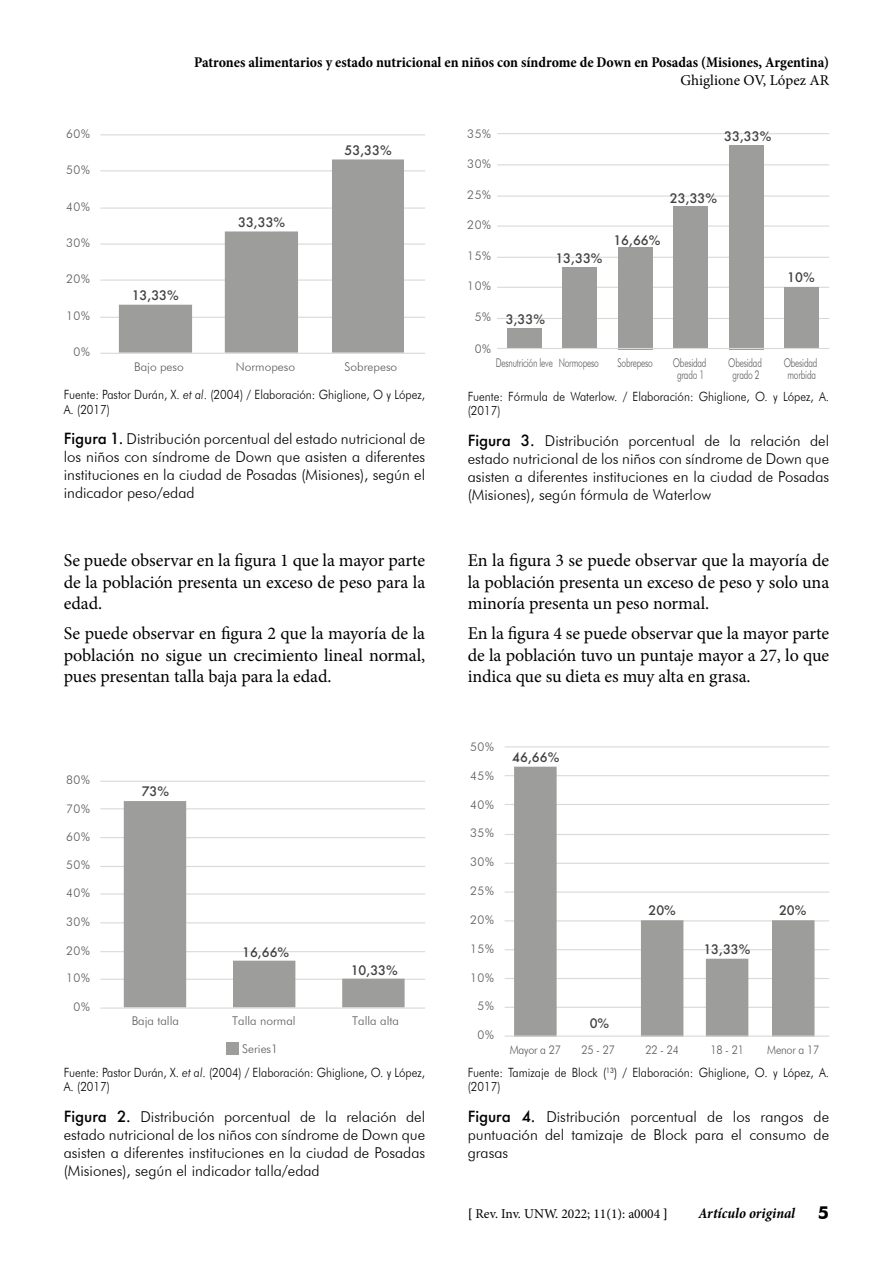
<style>
.page{position:relative;width:893px;height:1263px;background:#fff}
.page>*{position:absolute;margin:0;border:0;box-sizing:border-box;transform-origin:0 0}
.t1{font:18px/21.6px "Minion Pro";letter-spacing:-.005em;color:#000;text-align:justify}
.t2{font:700 18px "Futura BT";color:#000}
.t3{font:300 15px/18px "Futura BT";color:#000;text-align:justify}
.t4{font:700 condensed 15px "Minion Pro";color:#000}
.t5{font:15px "Minion Pro";color:#000}
.t6{font:italic 700 condensed 15px "Minion Pro";color:#000}
.t7{font:13.5px "Minion Pro";color:#000}
.t8{font:300 12.75px/14.2px "Futura BT";color:#000;scale:.9 1}
.t9{font:500 12.75px "Futura";color:#404040}
.t10{font:300 12px "Futura BT";letter-spacing:-.02em;color:#5a5a5a}
.t11{font:300 12px/12px "Futura BT";letter-spacing:-.02em;color:#5a5a5a;text-align:center;scale:.7 1}
.t12{font:300 12px "Futura BT";color:#5a5a5a}
.t13{font:300 12px "Futura BT";letter-spacing:-.02em;color:#5a5a5a;scale:.9 1}
.s1{font-style:italic}
.s2{font-family:"Futura";font-weight:500}
.s3{font-weight:700}
</style>
<div class="page">
<hr style="left:100px;top:317px;width:325px;height:1px;background:#d9d9d9">
<hr style="left:100px;top:279px;width:325px;height:2px;background:#d9d9d9">
<hr style="left:100px;top:243px;width:325px;height:2px;background:#d9d9d9">
<hr style="left:100px;top:207px;width:325px;height:2px;background:#d9d9d9">
<hr style="left:100px;top:170px;width:325px;height:1px;background:#d9d9d9">
<hr style="left:100px;top:134px;width:325px;height:1px;background:#d9d9d9">
<svg style="left:119px;top:159px;width:285px;height:194px"></svg>
<hr style="left:100px;top:353px;width:325px;height:1px;background:#d9d9d9">
<hr style="left:100px;top:979px;width:325px;height:1px;background:#d9d9d9">
<hr style="left:100px;top:951px;width:325px;height:1px;background:#d9d9d9">
<hr style="left:100px;top:922px;width:325px;height:1px;background:#d9d9d9">
<hr style="left:100px;top:893px;width:325px;height:2px;background:#d9d9d9">
<hr style="left:100px;top:866px;width:325px;height:1px;background:#d9d9d9">
<hr style="left:100px;top:837px;width:325px;height:1px;background:#d9d9d9">
<hr style="left:100px;top:808px;width:325px;height:1px;background:#d9d9d9">
<hr style="left:100px;top:781px;width:325px;height:1px;background:#d9d9d9">
<svg style="left:124px;top:801px;width:281px;height:206px"></svg>
<hr style="left:100px;top:1007px;width:325px;height:2px;background:#d9d9d9">
<div style="left:226px;top:1042px;width:13px;height:13px;background:#9d9d9c"></div>
<hr style="left:497px;top:318px;width:332px;height:1px;background:#d9d9d9">
<hr style="left:497px;top:287px;width:332px;height:1px;background:#d9d9d9">
<hr style="left:497px;top:257px;width:332px;height:1px;background:#d9d9d9">
<hr style="left:497px;top:225px;width:332px;height:2px;background:#d9d9d9">
<hr style="left:497px;top:195px;width:332px;height:2px;background:#d9d9d9">
<hr style="left:497px;top:164px;width:332px;height:1px;background:#d9d9d9">
<hr style="left:497px;top:133px;width:332px;height:1px;background:#d9d9d9">
<div style="left:785px;top:288px;width:34px;height:61px;background:#9d9d9c"></div>
<div style="left:729px;top:145px;width:34px;height:204px;background:#9d9d9c"></div>
<div style="left:674px;top:206px;width:34px;height:143px;background:#9d9d9c"></div>
<div style="left:618px;top:247px;width:34px;height:102px;background:#9d9d9c"></div>
<div style="left:563px;top:267px;width:34px;height:82px;background:#9d9d9c"></div>
<div style="left:507px;top:329px;width:34px;height:20px;background:#9d9d9c"></div>
<hr style="left:497px;top:348px;width:332px;height:1px;background:#d9d9d9">
<hr style="left:505px;top:1007px;width:324px;height:1px;background:#d9d9d9">
<hr style="left:505px;top:978px;width:324px;height:1px;background:#d9d9d9">
<hr style="left:505px;top:949px;width:324px;height:1px;background:#d9d9d9">
<hr style="left:505px;top:920px;width:324px;height:1px;background:#d9d9d9">
<hr style="left:505px;top:891px;width:324px;height:2px;background:#d9d9d9">
<hr style="left:505px;top:863px;width:324px;height:1px;background:#d9d9d9">
<hr style="left:505px;top:834px;width:324px;height:1px;background:#d9d9d9">
<hr style="left:505px;top:804px;width:324px;height:1px;background:#d9d9d9">
<hr style="left:505px;top:775px;width:324px;height:1px;background:#d9d9d9">
<hr style="left:505px;top:746px;width:324px;height:1px;background:#d9d9d9">
<svg style="left:514px;top:767px;width:300px;height:268px"></svg>
<hr style="left:505px;top:1035px;width:324px;height:2px;background:#d9d9d9">
<p class="t10" style="left:66px;top:126px;width:25px">60%</p>
<p class="t10" style="left:66px;top:162px;width:25px">50%</p>
<p class="t10" style="left:66px;top:199px;width:25px">40%</p>
<p class="t10" style="left:66px;top:235px;width:25px">30%</p>
<p class="t10" style="left:66px;top:271px;width:25px">20%</p>
<p class="t10" style="left:66px;top:309px;width:25px">10%</p>
<p class="t9" style="left:132px;top:286px;width:49px">13,33%</p>
<p class="t4" style="left:194px;top:52px;width:637px">Patrones alimentarios y estado nutricional en niños con síndrome de Down en Posadas (Misiones, Argentina)</p>
<p class="t5" style="left:680px;top:70px;width:150px">Ghiglione OV, López AR</p>
<p class="t9" style="left:238px;top:213px;width:49px">33,33%</p>
<p class="t9" style="left:345px;top:142px;width:49px">53,33%</p>
<p class="t10" style="left:467px;top:126px;width:25px">35%</p>
<p class="t10" style="left:467px;top:156px;width:25px">30%</p>
<p class="t10" style="left:467px;top:187px;width:25px">25%</p>
<p class="t10" style="left:467px;top:217px;width:25px">20%</p>
<p class="t10" style="left:467px;top:249px;width:25px">15%</p>
<p class="t10" style="left:467px;top:279px;width:25px">10%</p>
<p class="t10" style="left:475px;top:310px;width:18px">5%</p>
<p class="t9" style="left:724px;top:127px;width:49px">33,33%</p>
<p class="t9" style="left:555px;top:249px;width:49px">13,33%</p>
<p class="t9" style="left:670px;top:189px;width:49px">23,33%</p>
<p class="t9" style="left:613px;top:231px;width:49px">16,66%</p>
<p class="t9" style="left:506px;top:310px;width:41px">3,33%</p>
<p class="t9" style="left:787px;top:269px;width:29px">10%</p>
<p class="t10" style="left:74px;top:345px;width:18px">0%</p>
<p class="t12" style="left:134px;top:359px;width:51px">Bajo peso</p>
<p class="t12" style="left:236px;top:359px;width:61px">Normopeso</p>
<p class="t12" style="left:345px;top:359px;width:54px">Sobrepeso</p>
<p class="t8" style="left:64px;top:388px;width:403px">Fuente: Pastor Durán, X. <span class="s1">et al</span>. (2004) / Elaboración: Ghiglione, O y López,<br>A. (2017)</p>
<p class="t3" style="left:64px;top:430px;width:363px"><span class="s2">Figura 1.</span> Distribución porcentual del estado nutricional de los niños con síndrome de Down que asisten a diferentes instituciones en la ciudad de Posadas (Misiones), según el indicador peso/edad</p>
<p class="t10" style="left:475px;top:341px;width:18px">0%</p>
<p class="t11" style="left:496px;top:357px;width:149px">Desnutrición leve Normopeso</p>
<p class="t11" style="left:617px;top:357px;width:52px">Sobrepeso</p>
<p class="t11" style="left:673px;top:357px;width:50px">Obesidad grado 1</p>
<p class="t11" style="left:728px;top:357px;width:50px">Obesidad grado 2</p>
<p class="t11" style="left:784px;top:357px;width:50px">Obesidad morbida</p>
<p class="t8" style="left:468px;top:389px;width:403px">Fuente: Fórmula de Waterlow. / Elaboración: Ghiglione, O. y López, A. (2017)</p>
<p class="t3" style="left:468px;top:431px;width:363px"><span class="s2">Figura 3.</span> Distribución porcentual de la relación del estado nutricional de los niños con síndrome de Down que asisten a diferentes instituciones en la ciudad de Posadas (Misiones), según fórmula de Waterlow</p>
<p class="t1" style="left:64px;top:549px;width:363px">Se puede observar en la figura 1 que la mayor parte de la población presenta un exceso de peso para la edad.</p>
<p class="t1" style="left:64px;top:623px;width:363px">Se puede observar en figura 2 que la mayoría de la población no sigue un crecimiento lineal normal, pues presentan talla baja para la edad.</p>
<p class="t1" style="left:468px;top:549px;width:363px">En la figura 3 se puede observar que la mayoría de la población presenta un exceso de peso y solo una minoría presenta un peso normal.</p>
<p class="t1" style="left:468px;top:623px;width:363px">En la figura 4 se puede observar que la mayor parte de la población tuvo un puntaje mayor a 27, lo que indica que su dieta es muy alta en grasa.</p>
<p class="t10" style="left:470px;top:739px;width:25px">50%</p>
<p class="t9" style="left:512px;top:748px;width:49px">46,66%</p>
<p class="t10" style="left:66px;top:773px;width:25px">80%</p>
<p class="t9" style="left:142px;top:783px;width:29px">73%</p>
<p class="t10" style="left:470px;top:768px;width:25px">45%</p>
<p class="t10" style="left:66px;top:801px;width:25px">70%</p>
<p class="t10" style="left:470px;top:797px;width:25px">40%</p>
<p class="t10" style="left:66px;top:829px;width:25px">60%</p>
<p class="t10" style="left:470px;top:826px;width:25px">35%</p>
<p class="t10" style="left:66px;top:858px;width:25px">50%</p>
<p class="t10" style="left:470px;top:855px;width:25px">30%</p>
<p class="t10" style="left:66px;top:885px;width:25px">40%</p>
<p class="t10" style="left:470px;top:883px;width:25px">25%</p>
<p class="t10" style="left:66px;top:914px;width:25px">30%</p>
<p class="t10" style="left:470px;top:912px;width:25px">20%</p>
<p class="t9" style="left:648px;top:901px;width:29px">20%</p>
<p class="t9" style="left:779px;top:901px;width:29px">20%</p>
<p class="t10" style="left:66px;top:943px;width:25px">20%</p>
<p class="t9" style="left:242px;top:943px;width:49px">16,66%</p>
<p class="t10" style="left:470px;top:941px;width:25px">15%</p>
<p class="t9" style="left:703px;top:941px;width:49px">13,33%</p>
<p class="t10" style="left:66px;top:971px;width:25px">10%</p>
<p class="t9" style="left:351px;top:961px;width:49px">10,33%</p>
<p class="t10" style="left:470px;top:970px;width:25px">10%</p>
<p class="t10" style="left:74px;top:999px;width:18px">0%</p>
<p class="t10" style="left:478px;top:999px;width:18px">5%</p>
<p class="t12" style="left:132px;top:1014px;width:49px">Baja talla</p>
<p class="t12" style="left:232px;top:1014px;width:65px">Talla normal</p>
<p class="t12" style="left:352px;top:1014px;width:48px">Talla alta</p>
<p class="t12" style="left:242px;top:1042px;width:37px">Series1</p>
<p class="t10" style="left:478px;top:1027px;width:18px">0%</p>
<p class="t9" style="left:590px;top:1015px;width:21px">0%</p>
<p class="t13" style="left:510px;top:1042px;width:58px">Mayor a 27</p>
<p class="t13" style="left:581px;top:1042px;width:39px">25 - 27</p>
<p class="t13" style="left:645px;top:1042px;width:39px">22 - 24</p>
<p class="t13" style="left:710px;top:1042px;width:39px">18 - 21</p>
<p class="t13" style="left:767px;top:1042px;width:59px">Menor a 17</p>
<p class="t8" style="left:64px;top:1065px;width:403px">Fuente: Pastor Durán, X. <span class="s1">et al</span>. (2004) / Elaboración: Ghiglione, O. y López,<br>A. (2017)</p>
<p class="t3" style="left:64px;top:1107px;width:363px"><span class="s2">Figura 2.</span> Distribución porcentual de la relación del estado nutricional de los niños con síndrome de Down que asisten a diferentes instituciones en la ciudad de Posadas (Misiones), según el indicador talla/edad</p>
<p class="t8" style="left:468px;top:1065px;width:403px">Fuente: Tamizaje de Block (<sup>13</sup>) / Elaboración: Ghiglione, O. y López, A. (2017)</p>
<p class="t3" style="left:468px;top:1107px;width:363px"><span class="s2">Figura 4.</span> Distribución porcentual de los rangos de puntuación del tamizaje de Block para el consumo de grasas</p>
<p class="t7" style="left:468px;top:1204px;width:202px"><span class="s3">[</span> Rev. Inv. UNW. 2022; 11(1): a0004 <span class="s3">]</span></p>
<p class="t6" style="left:698px;top:1202px;width:98px">Artículo original</p>
<p class="t2" style="left:818px;top:1201px;width:13px">5</p>
</div>
